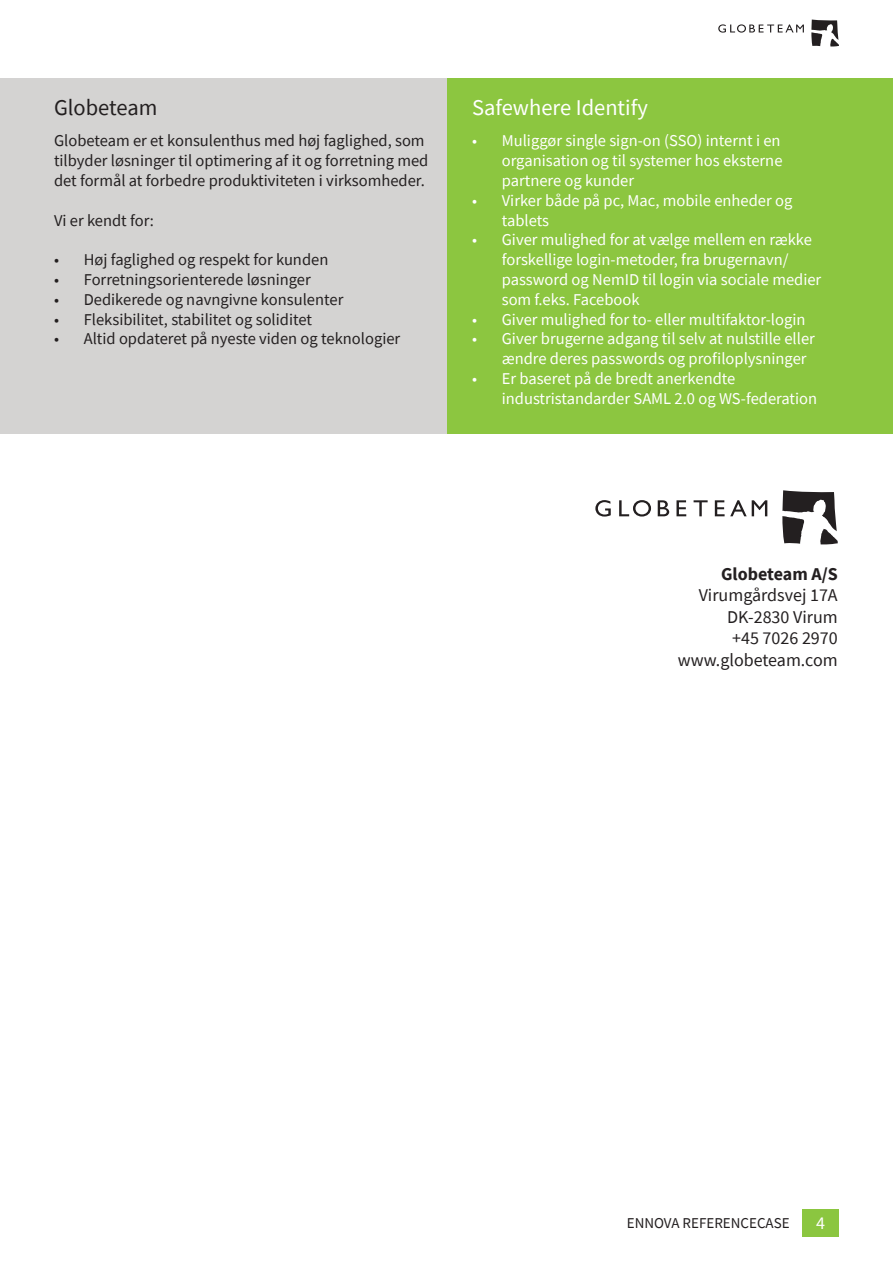
<style>
.page{position:relative;width:893px;height:1263px;background:#fff}
.page>*{position:absolute;margin:0;border:0;box-sizing:border-box;transform-origin:0 0}
.t1{font:22.5px "Source Sans Pro";color:#fff}
.t2{font:22.5px "Source Sans Pro";color:#231f20}
.t3{font:18px/21.6px "Source Sans Pro";color:#231f20;text-align:right}
.t4{font:700 18px "Source Sans Pro";color:#231f20}
.t5{font:18px "Source Sans Pro";color:#fff}
.t6{font:16.5px/19.8px "Source Sans Pro";color:#fff}
.t7{font:16.5px/19.8px "Source Sans Pro";color:#231f20}
.t8{font:15px "Source Sans Pro";color:#231f20}
</style>
<div class="page">
<div style="left:802px;top:1209px;width:37px;height:27px;background:#8bc640"></div>
<svg style="left:811px;top:20px;width:28px;height:26px"></svg>
<svg style="left:718px;top:24px;width:86px;height:9px"></svg>
<svg style="left:782px;top:490px;width:56px;height:54px"></svg>
<svg style="left:595px;top:500px;width:16px;height:16px"></svg>
<svg style="left:619px;top:500px;width:32px;height:16px"></svg>
<svg style="left:658px;top:500px;width:11px;height:16px"></svg>
<svg style="left:676px;top:500px;width:10px;height:16px"></svg>
<svg style="left:694px;top:500px;width:14px;height:16px"></svg>
<svg style="left:715px;top:500px;width:52px;height:16px"></svg>
<div style="left:446px;top:79px;width:447px;height:355px;background:#8cc640"></div>
<div style="left:0;top:79px;width:446px;height:355px;background:#d4d3d2"></div>
<h1 class="t2" style="left:54px;top:93px;width:105px">Globeteam</h1>
<h1 class="t1" style="left:472px;top:93px;width:177px">Safewhere Identify</h1>
<p class="t7" style="left:54px;top:131px;width:376px">Globeteam er et konsulenthus med høj faglighed, som tilbyder løsninger til optimering af it og forretning med det formål at forbedre produktiviteten i virksomheder.</p>
<p class="t7" style="left:54px;top:210px;width:102px">Vi er kendt for:</p>
<p class="t7" style="left:54px;top:250px;width:276px">• Høj faglighed og respekt for kunden</p>
<p class="t7" style="left:54px;top:269px;width:258px">• Forretningsorienterede løsninger</p>
<p class="t7" style="left:54px;top:289px;width:291px">• Dedikerede og navngivne konsulenter</p>
<p class="t7" style="left:54px;top:309px;width:260px">• Fleksibilitet, stabilitet og soliditet</p>
<p class="t7" style="left:54px;top:329px;width:348px">• Altid opdateret på nyeste viden og teknologier</p>
<p class="t6" style="left:502px;top:131px;width:282px;text-align:justify;text-indent:-30px">• Muliggør single sign-on (SSO) internt i en organisation og til systemer hos eksterne partnere og kunder</p>
<p class="t6" style="left:502px;top:190px;width:292px;text-indent:-30px">• Virker både på pc, Mac, mobile enheder og tablets</p>
<p class="t6" style="left:502px;top:230px;width:321px;text-indent:-30px">• Giver mulighed for at vælge mellem en række forskellige login-metoder, fra brugernavn/ password og NemID til login via sociale medier som f.eks. Facebook</p>
<p class="t6" style="left:472px;top:309px;width:335px">• Giver mulighed for to- eller multifaktor-login</p>
<p class="t6" style="left:502px;top:329px;width:315px;text-indent:-30px">• Giver brugerne adgang til selv at nulstille eller ændre deres passwords og profiloplysninger</p>
<p class="t6" style="left:502px;top:368px;width:317px;text-indent:-30px">• Er baseret på de bredt anerkendte industristandarder SAML 2.0 og WS-federation</p>
<p class="t4" style="left:721px;top:561px;width:118px">Globeteam A/S</p>
<p class="t3" style="left:678px;top:584px;width:161px">Virumgårdsvej 17A<br>DK-2830 Virum<br>+45 7026 2970 www.globeteam.com</p>
<p class="t8" style="left:627px;top:1214px;width:164px">ENNOVA REFERENCECASE</p>
<p class="t5" style="left:816px;top:1212px;width:10px">4</p>
</div>
